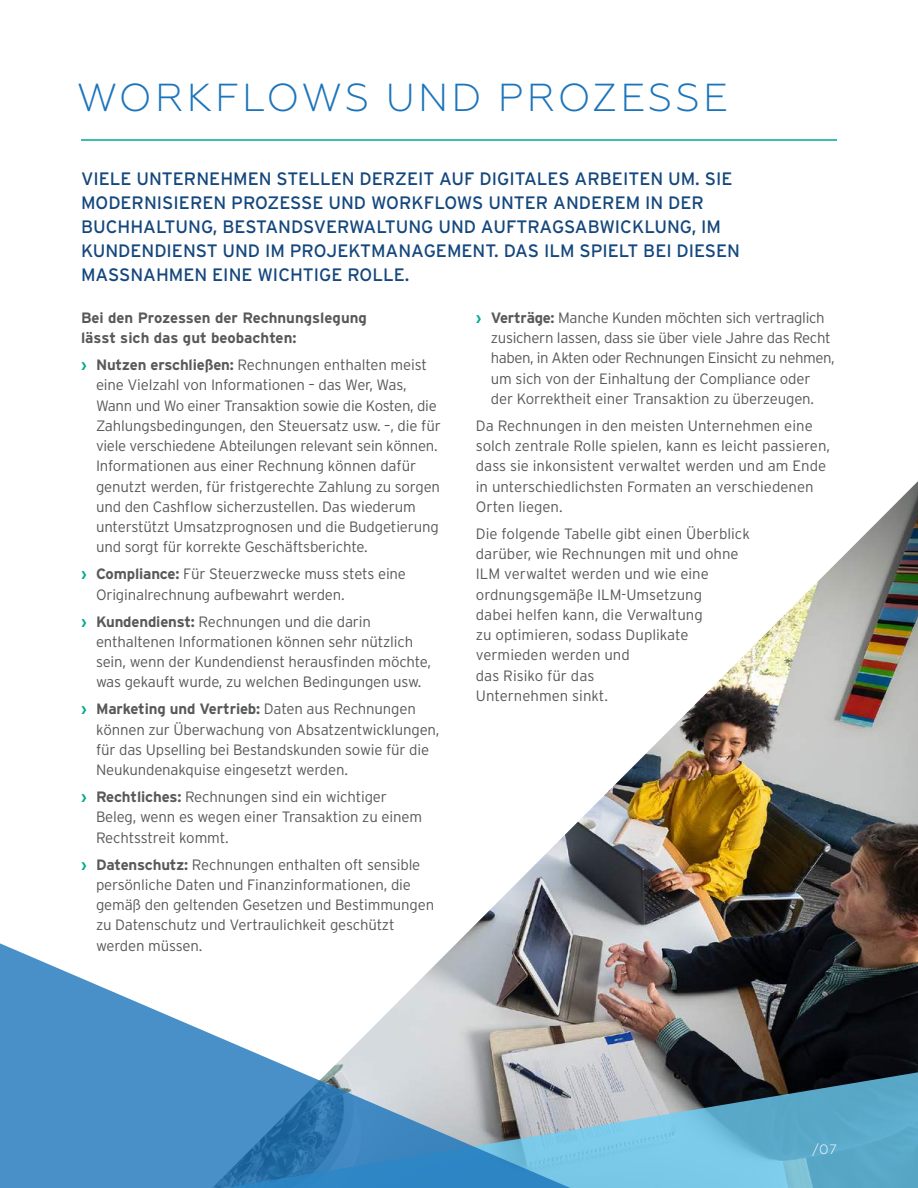
<style>
.page{position:relative;width:918px;height:1188px;background:#fff}
.page>*{position:absolute;margin:0;border:0;box-sizing:border-box;transform-origin:0 0}
.t1{font:300 39px "Geometria";letter-spacing:.08em;color:#1c75bc}
.t2{font:18px/24px "Interstate";color:#14477d}
.t3{font:300 15px/20.2px "Interstate";letter-spacing:-.01em;color:#58595b}
.t4{font:700 15px/20.2px "Interstate";color:#58595b}
.t5{font:300 13.5px "Geometria";color:#fff}
.s1{font-weight:700;color:#00a88e}
.s2{font-weight:700}
</style>
<div class="page">
<img style="left:465px;top:481px;width:453px;height:588px">
<svg style="left:615px;top:1069px;width:303px;height:119px;background:#629eb6"></svg>
<svg style="left:0;top:935px;width:615px;height:253px"></svg>
<hr style="left:81px;top:139px;width:756px;height:2px;background:#00a88e">
<h1 class="t1" style="left:77px;top:75px;width:653px">WORKFLOWS UND PROZESSE</h1>
<p class="t2" style="left:81px;top:166px;width:661px">VIELE UNTERNEHMEN STELLEN DERZEIT AUF DIGITALES ARBEITEN UM. SIE MODERNISIEREN PROZESSE UND WORKFLOWS UNTER ANDEREM IN DER BUCHHALTUNG, BESTANDSVERWALTUNG UND AUFTRAGSABWICKLUNG, IM KUNDENDIENST UND IM PROJEKTMANAGEMENT. DAS ILM SPIELT BEI DIESEN MASSNAHMEN EINE WICHTIGE ROLLE.</p>
<p class="t3" style="left:491px;top:307px;width:345px;text-indent:-15px"><span class="s1">›</span> <span class="s2">Verträge:</span> Manche Kunden möchten sich vertraglich zusichern lassen, dass sie über viele Jahre das Recht haben, in Akten oder Rechnungen Einsicht zu nehmen, um sich von der Einhaltung der Compliance oder der Korrektheit einer Transaktion zu überzeugen.</p>
<p class="t3" style="left:476px;top:415px;width:356px">Da Rechnungen in den meisten Unternehmen eine solch zentrale Rolle spielen, kann es leicht passieren, dass sie inkonsistent verwaltet werden und am Ende in unterschiedlichsten Formaten an verschiedenen Orten liegen.</p>
<p class="t3" style="left:476px;top:523px;width:276px">Die folgende Tabelle gibt einen Überblick darüber, wie Rechnungen mit und ohne<br>ILM verwaltet werden und wie eine ordnungsgemäße ILM-Umsetzung<br>dabei helfen kann, die Verwaltung<br>zu optimieren, sodass Duplikate vermieden werden und<br>das Risiko für das<br>Unternehmen sinkt.</p>
<p class="t4" style="left:81px;top:307px;width:288px">Bei den Prozessen der Rechnungslegung lässt sich das gut beobachten:</p>
<p class="t3" style="left:96px;top:355px;width:346px;text-indent:-15px"><span class="s1">›</span> <span class="s2">Nutzen erschließen:</span> Rechnungen enthalten meist eine Vielzahl von Informationen – das Wer, Was, Wann und Wo einer Transaktion sowie die Kosten, die Zahlungsbedingungen, den Steuersatz usw. –, die für viele verschiedene Abteilungen relevant sein können.<br>Informationen aus einer Rechnung können dafür genutzt werden, für fristgerechte Zahlung zu sorgen und den Cashflow sicherzustellen. Das wiederum unterstützt Umsatzprognosen und die Budgetierung und sorgt für korrekte Geschäftsberichte.</p>
<p class="t3" style="left:96px;top:564px;width:312px;text-indent:-15px"><span class="s1">›</span> <span class="s2">Compliance:</span> Für Steuerzwecke muss stets eine<br>Originalrechnung aufbewahrt werden.</p>
<p class="t3" style="left:96px;top:611px;width:337px;text-indent:-15px"><span class="s1">›</span> <span class="s2">Kundendienst:</span> Rechnungen und die darin enthaltenen Informationen können sehr nützlich sein, wenn der Kundendienst herausfinden möchte, was gekauft wurde, zu welchen Bedingungen usw.</p>
<p class="t3" style="left:96px;top:699px;width:345px;text-indent:-15px"><span class="s1">›</span> <span class="s2">Marketing und Vertrieb:</span> Daten aus Rechnungen können zur Überwachung von Absatzentwicklungen, für das Upselling bei Bestandskunden sowie für die Neukundenakquise eingesetzt werden.</p>
<p class="t3" style="left:96px;top:787px;width:328px;text-indent:-15px"><span class="s1">›</span> <span class="s2">Rechtliches:</span> Rechnungen sind ein wichtiger<br>Beleg, wenn es wegen einer Transaktion zu einem<br>Rechtsstreit kommt.</p>
<p class="t3" style="left:96px;top:854px;width:340px;text-indent:-15px"><span class="s1">›</span> <span class="s2">Datenschutz:</span> Rechnungen enthalten oft sensible persönliche Daten und Finanzinformationen, die gemäß den geltenden Gesetzen und Bestimmungen zu Datenschutz und Vertraulichkeit geschützt werden müssen.</p>
<p class="t5" style="left:812px;top:1142px;width:26px">/07</p>
</div>
